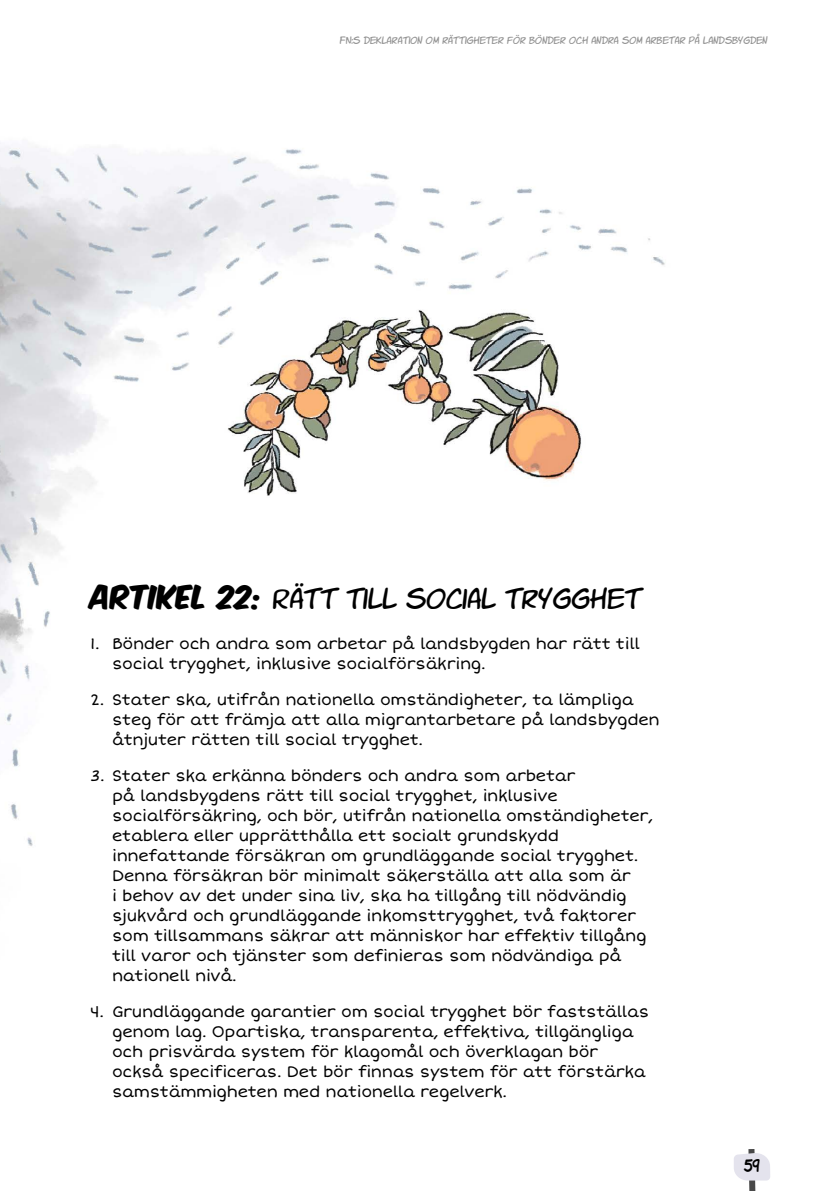
<style>
.page{position:relative;width:840px;height:1191px;background:#fff}
.page>*{position:absolute;margin:0;border:0;box-sizing:border-box;transform-origin:0 0}
.t1{font:28px "Komika Slim";color:#000}
.t2{font:16px/20px "Short Stack";letter-spacing:-.02em;color:#000}
.t3{font:16px "Komika Jam";color:#000}
.t4{font:10px "Komika Slim";color:#939393}
.s1{font-family:"Komika Axis"}
</style>
<div class="page">
<svg style="left:734px;top:1149px;width:35px;height:42px"></svg>
<img style="left:0;top:143px;width:665px;height:703px">
<p class="t4" style="left:339px;top:34px;width:429px">FN:S DEKLARATION OM RÄTTIGHETER FÖR BÖNDER OCH ANDRA SOM ARBETAR PÅ LANDSBYGDEN</p>
<h1 class="t1" style="left:90px;top:580px;width:552px"><span class="s1">Artikel 22:</span> RÄTT TILL SOCIAL TRYGGHET</h1>
<p class="t2" style="left:112px;top:633px;width:529px;text-indent:-22px">1. Bönder och andra som arbetar på landsbygden har rätt till social trygghet, inklusive socialförsäkring.</p>
<p class="t2" style="left:112px;top:689px;width:548px;text-indent:-22px">2. Stater ska, utifrån nationella omständigheter, ta lämpliga steg för att främja att alla migrantarbetare på landsbygden åtnjuter rätten till social trygghet.</p>
<p class="t2" style="left:112px;top:765px;width:542px;text-indent:-22px">3. Stater ska erkänna bönders och andra som arbetar<br>på landsbygdens rätt till social trygghet, inklusive socialförsäkring, och bör, utifrån nationella omständigheter, etablera eller upprätthålla ett socialt grundskydd innefattande försäkran om grundläggande social trygghet.<br>Denna försäkran bör minimalt säkerställa att alla som är<br>i behov av det under sina liv, ska ha tillgång till nödvändig sjukvård och grundläggande inkomsttrygghet, två faktorer som tillsammans säkrar att människor har effektiv tillgång till varor och tjänster som definieras som nödvändiga på nationell nivå.</p>
<p class="t2" style="left:112px;top:1001px;width:538px;text-indent:-22px">4. Grundläggande garantier om social trygghet bör fastställas genom lag. Opartiska, transparenta, effektiva, tillgängliga och prisvärda system för klagomål och överklagan bör också specificeras. Det bör finnas system för att förstärka samstämmigheten med nationella regelverk.</p>
<p class="t3" style="left:743px;top:1153px;width:17px">59</p>
</div>
